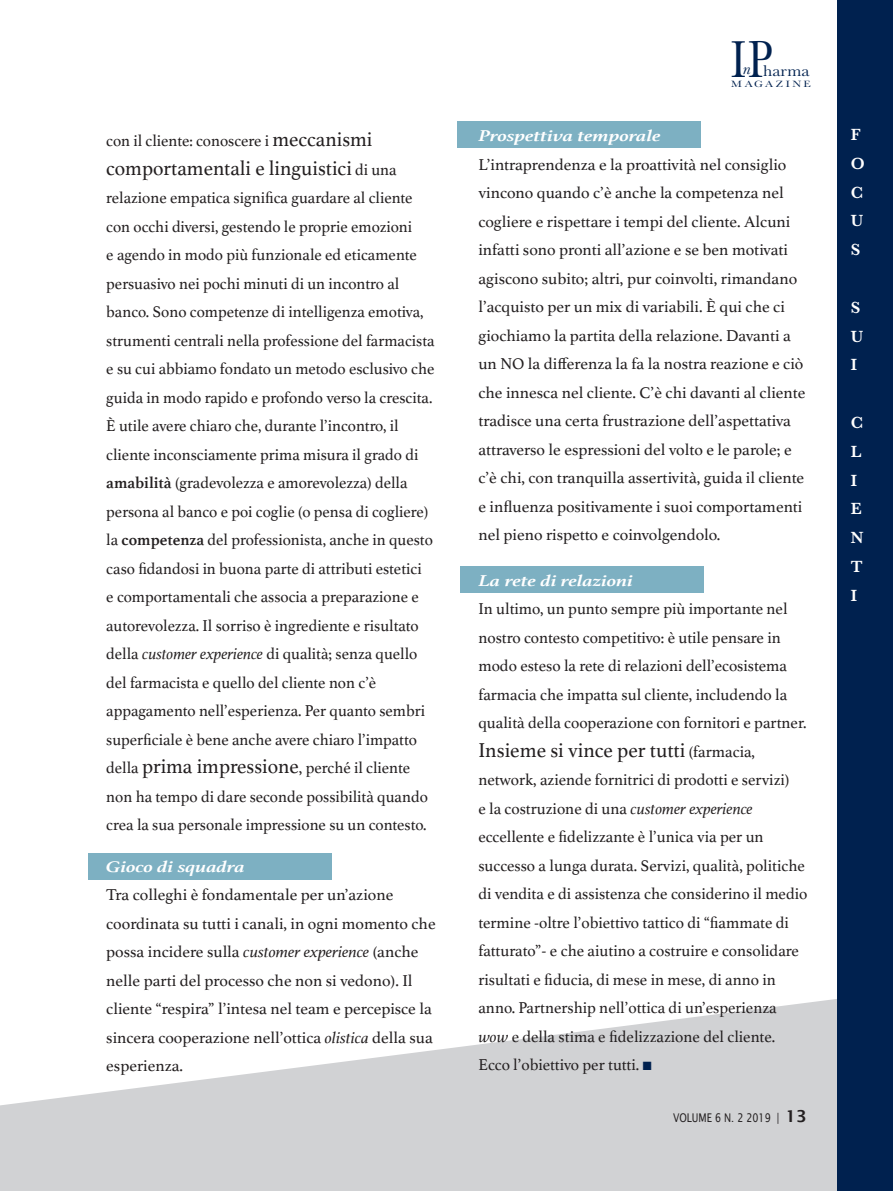
<style>
.page{position:relative;width:893px;height:1191px;background:#fff}
.page>*{position:absolute;margin:0;border:0;box-sizing:border-box;transform-origin:0 0}
.t1{font:54px "Baskerville";color:#00214f;scale:.8 1}
.t2{font:21px "Athelas";color:#231f20;scale:.96 1}
.t3{font:21px "Athelas";color:#231f20}
.t4{font:600 16.8px/28.8px "Baskerville";color:#fff}
.t5{font:16.5px/28.5px "Athelas";color:#231f20}
.t6{font:16.5px/28.5px "Athelas";color:#231f20;scale:.96 1}
.t7{font:italic 700 16.5px "Athelas";color:#fff;scale:1.3 1}
.t8{font:16.2px "Baskerville";color:#00214f;scale:1.08 1}
.t9{font:italic 16.2px "Baskerville";color:#00214f;scale:1.1 1}
.t10{font:12px "Lucida Sans";color:#231f20;scale:.8 1}
.t11{font:9.45px "Baskerville";letter-spacing:.2em;color:#00214f;scale:1.24 1}
.s1{font-size:21px}
.s2{font-size:16.5px}
.s3{font-weight:700}
.s4{font-style:italic}
.s5{color:#00214f}
.s6{font-weight:600;font-size:16.5px}
</style>
<div class="page">
<div style="left:0;top:961px;width:893px;height:230px;background:#d1d2d4"></div>
<svg style="left:0;top:746px;width:838px;height:361px"></svg>
<div style="left:88px;top:854px;width:244px;height:26px;background:#7db0c2"></div>
<div style="left:457px;top:121px;width:244px;height:26px;background:#7db0c2"></div>
<div style="left:460px;top:566px;width:244px;height:26px;background:#7db0c2"></div>
<div style="left:838px;top:0;width:55px;height:1191px;background:#00214f"></div>
<p class="t6" style="left:106px;top:126px;width:279px">con il cliente: conoscere i <span class="s1">meccanismi</span></p>
<p class="t2" style="left:106px;top:151px;width:304px">comportamentali e linguistici <span class="s2">di una</span></p>
<p class="t6" style="left:106px;top:183px;width:344px">relazione empatica significa guardare al cliente con occhi diversi, gestendo le proprie emozioni<br>e agendo in modo più funzionale ed eticamente persuasivo nei pochi minuti di un incontro al banco. Sono competenze di intelligenza emotiva, strumenti centrali nella professione del farmacista e su cui abbiamo fondato un metodo esclusivo che guida in modo rapido e profondo verso la crescita.<br>È utile avere chiaro che, durante l’incontro, il cliente inconsciamente prima misura il grado di <span class="s3">amabilità</span> (gradevolezza e amorevolezza) della persona al banco e poi coglie (o pensa di cogliere) la <span class="s3">competenza</span> del professionista, anche in questo caso fidandosi in buona parte di attributi estetici<br>e comportamentali che associa a preparazione e autorevolezza. Il sorriso è ingrediente e risultato della <span class="s4">customer experience</span> di qualità; senza quello del farmacista e quello del cliente non c’è appagamento nell’esperienza. Per quanto sembri superficiale è bene anche avere chiaro l’impatto della <span class="s1">prima impressione</span>, perché il cliente non ha tempo di dare seconde possibilità quando crea la sua personale impressione su un contesto.</p>
<p class="t7" style="left:106px;top:853px;width:108px">Gioco di squadra</p>
<p class="t5" style="left:106px;top:880px;width:331px">Tra colleghi è fondamentale per un’azione coordinata su tutti i canali, in ogni momento che possa incidere sulla <span class="s4">customer experience</span> (anche nelle parti del processo che non si vedono). Il cliente “respira” l’intesa nel team e percepisce la sincera cooperazione nell’ottica <span class="s4">olistica</span> della sua esperienza.</p>
<h1 class="t1" style="left:731px;top:26px;width:53px">IP</h1>
<p class="t9" style="left:743px;top:57px;width:8px">n</p>
<p class="t8" style="left:763px;top:61px;width:45px">harma</p>
<p class="t11" style="left:731px;top:78px;width:66px">MAGAZINE</p>
<p class="t7" style="left:478px;top:122px;width:142px">Prospettiva temporale</p>
<p class="t5" style="left:478px;top:149px;width:328px">L’intraprendenza e la proattività nel consiglio vincono quando c’è anche la competenza nel cogliere e rispettare i tempi del cliente. Alcuni infatti sono pronti all’azione e se ben motivati agiscono subito; altri, pur coinvolti, rimandano l’acquisto per un mix di variabili. È qui che ci giochiamo la partita della relazione. Davanti a un NO la differenza la fa la nostra reazione e ciò che innesca nel cliente. C’è chi davanti al cliente tradisce una certa frustrazione dell’aspettativa attraverso le espressioni del volto e le parole; e c’è chi, con tranquilla assertività, guida il cliente e influenza positivamente i suoi comportamenti nel pieno rispetto e coinvolgendolo.</p>
<p class="t7" style="left:478px;top:567px;width:121px">La rete di relazioni</p>
<p class="t5" style="left:478px;top:594px;width:330px">In ultimo, un punto sempre più importante nel nostro contesto competitivo: è utile pensare in modo esteso la rete di relazioni dell’ecosistema farmacia che impatta sul cliente, includendo la qualità della cooperazione con fornitori e partner.</p>
<p class="t3" style="left:478px;top:733px;width:278px">Insieme si vince per tutti <span class="s2">(farmacia,</span></p>
<p class="t5" style="left:478px;top:765px;width:331px">network, aziende fornitrici di prodotti e servizi)<br>e la costruzione di una <span class="s4">customer experience </span>eccellente e fidelizzante è l’unica via per un successo a lunga durata. Servizi, qualità, politiche di vendita e di assistenza che considerino il medio termine -oltre l’obiettivo tattico di “fiammate di fatturato”- e che aiutino a costruire e consolidare risultati e fiducia, di mese in mese, di anno in anno. Partnership nell’ottica di un’esperienza <span class="s4">wow</span> e della stima e fidelizzazione del cliente.<br>Ecco l’obiettivo per tutti. <span class="s5">■</span></p>
<p class="t10" style="left:673px;top:1111px;width:168px">VOLUME 6 N. 2 2019 | <span class="s6">13</span></p>
<p class="t4" style="left:851px;top:120px;width:15px">F<br>O<br>C<br>U<br>S</p>
<p class="t4" style="left:851px;top:293px;width:14px">S<br>U<br>I</p>
<p class="t4" style="left:851px;top:408px;width:14px">C<br>L<br>I<br>E<br>N<br>T<br>I</p>
</div>
